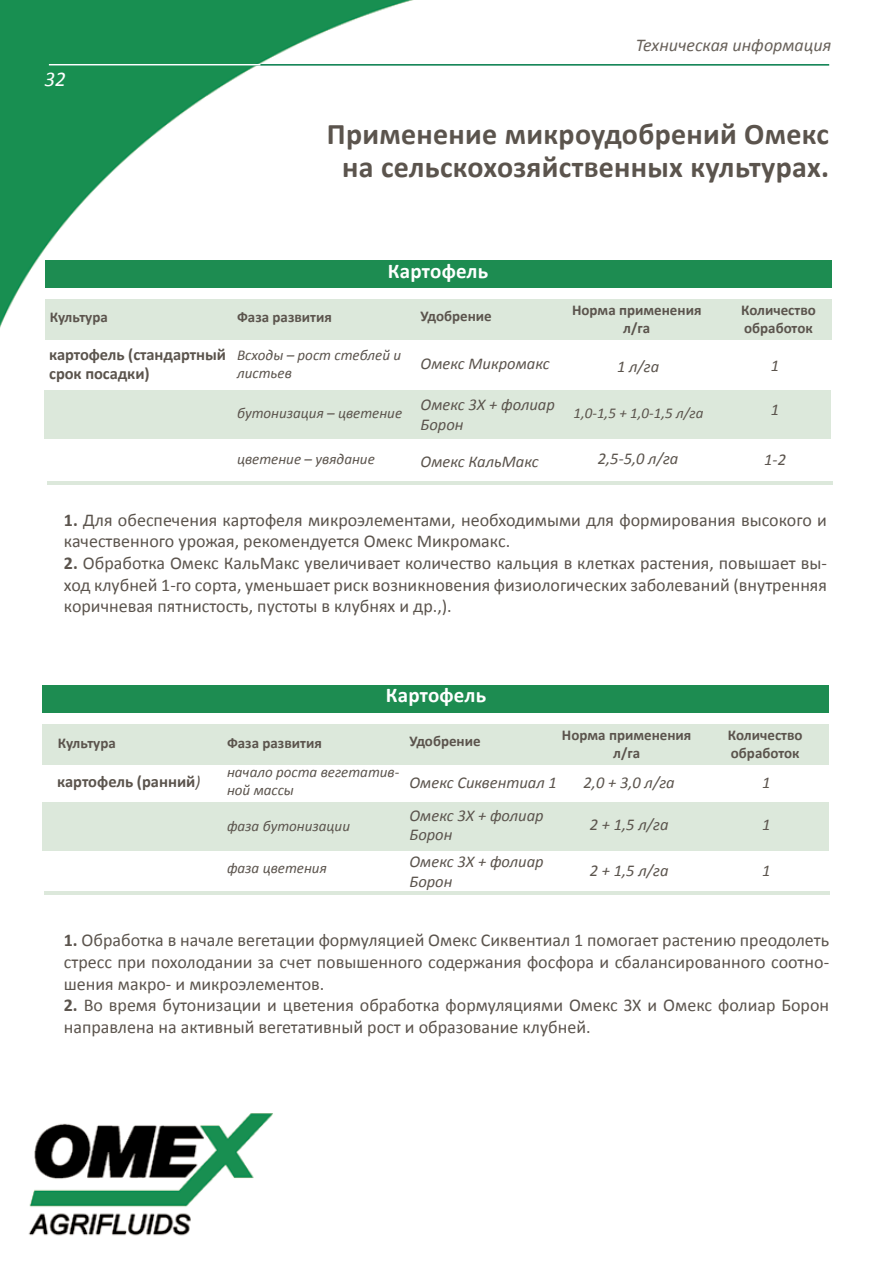
<style>
.page{position:relative;width:893px;height:1263px;background:#fff}
.page>*{position:absolute;margin:0;border:0;box-sizing:border-box;transform-origin:0 0}
.t1{font:700 30px/33px "Calibri";letter-spacing:.01em;color:#5b544d;text-align:center}
.t2{font:700 21px "Calibri";letter-spacing:.01em;color:#fff}
.t3{font:italic 21px "Calibri";color:#fff}
.t4{font:18px/21.6px "Calibri";color:#5b544d;text-align:justify}
.t5{font:italic 18px "Calibri";color:#68615a}
.t6{font:italic 16.5px/19.8px "Calibri";color:#5b544d}
.t7{font:700 16.5px/19.8px "Calibri";letter-spacing:-.005em;color:#5b544d}
.t8{font:italic 15px/18px "Calibri";color:#5b544d}
.t9{font:700 15px/18px "Calibri";color:#5b544d;text-align:center}
.s1{font-weight:700}
.s2{font-weight:400;font-style:italic}
</style>
<div class="page">
<img style="left:0;top:0;width:833px;height:1236px">
<div style="left:45px;top:299px;width:786px;height:40px;background:#dce8db"></div>
<div style="left:42px;top:725px;width:787px;height:40px;background:#dce8db"></div>
<hr style="left:47px;top:481px;width:785px;height:3px;background:#dce8db">
<hr style="left:45px;top:892px;width:785px;height:3px;background:#dce8db">
<div style="left:45px;top:390px;width:786px;height:48px;background:#dce8db"></div>
<div style="left:42px;top:803px;width:787px;height:48px;background:#dce8db"></div>
<div style="left:45px;top:260px;width:786px;height:28px;background:#1d8c51"></div>
<div style="left:43px;top:685px;width:786px;height:27px;background:#1d8c51"></div>
<hr style="left:49px;top:64px;width:780px;height:2px;background:#007b49">
<hr style="left:49px;top:64px;width:211px;height:1px;background:#fff">
<p class="t3" style="left:45px;top:65px;width:23px">32</p>
<p class="t5" style="left:636px;top:32px;width:197px">Техническая информация</p>
<h1 class="t1" style="left:327px;top:117px;width:504px">Применение микроудобрений Омекс на сельскохозяйственных культурах.</h1>
<p class="t2" style="left:388px;top:258px;width:102px">Картофель</p>
<p class="t9" style="left:50px;top:308px;width:59px">Культура</p>
<p class="t9" style="left:421px;top:307px;width:73px">Удобрение</p>
<p class="t9" style="left:572px;top:300px;width:131px">Норма применения л/га</p>
<p class="t9" style="left:741px;top:301px;width:76px;text-align:left">Количество обработок</p>
<p class="t9" style="left:237px;top:308px;width:96px">Фаза развития</p>
<p class="t7" style="left:49px;top:344px;width:178px">картофель (стандартный срок посадки)</p>
<p class="t8" style="left:237px;top:346px;width:166px">Всходы – рост стеблей и листьев</p>
<p class="t8" style="left:237px;top:404px;width:167px">бутонизация – цветение</p>
<p class="t8" style="left:237px;top:449px;width:139px">цветение – увядание</p>
<p class="t6" style="left:421px;top:353px;width:131px">Омекс Микромакс</p>
<p class="t6" style="left:421px;top:394px;width:136px">Омекс 3Х + фолиар<br>Борон</p>
<p class="t6" style="left:421px;top:451px;width:120px">Омекс КальМакс</p>
<p class="t6" style="left:617px;top:356px;width:44px">1 л/га</p>
<p class="t8" style="left:573px;top:404px;width:132px">1,0-1,5 + 1,0-1,5 л/га</p>
<p class="t6" style="left:598px;top:448px;width:82px">2,5-5,0 л/га</p>
<p class="t6" style="left:771px;top:355px;width:10px">1</p>
<p class="t6" style="left:771px;top:399px;width:10px">1</p>
<p class="t6" style="left:764px;top:449px;width:23px">1-2</p>
<p class="t4" style="left:64px;top:509px;width:765px"><span class="s1">1.</span> Для обеспечения картофеля микроэлементами, необходимыми для формирования высокого и качественного урожая, рекомендуется Омекс Микромакс.</p>
<p class="t4" style="left:64px;top:552px;width:765px"><span class="s1">2.</span> Обработка Омекс КальМакс увеличивает количество кальция в клетках растения, повышает вы&shy;ход клубней 1-го сорта, уменьшает риск возникновения физиологических заболеваний (внутренняя коричневая пятнистость, пустоты в клубнях и др.,).</p>
<p class="t2" style="left:386px;top:682px;width:102px">Картофель</p>
<p class="t9" style="left:58px;top:733px;width:59px">Культура</p>
<p class="t9" style="left:409px;top:732px;width:73px">Удобрение</p>
<p class="t9" style="left:562px;top:726px;width:131px">Норма применения л/га</p>
<p class="t9" style="left:728px;top:726px;width:76px;text-align:left">Количество обработок</p>
<p class="t9" style="left:227px;top:733px;width:96px">Фаза развития</p>
<p class="t7" style="left:57px;top:771px;width:145px">картофель (ранний<span class="s2">)</span></p>
<p class="t8" style="left:227px;top:763px;width:174px">начало роста вегетатив&shy;ной массы</p>
<p class="t8" style="left:227px;top:817px;width:125px">фаза бутонизации</p>
<p class="t8" style="left:227px;top:859px;width:101px">фаза цветения</p>
<p class="t6" style="left:409px;top:772px;width:149px">Омекс Сиквентиал 1</p>
<p class="t6" style="left:409px;top:805px;width:136px">Омекс 3Х + фолиар<br>Борон</p>
<p class="t6" style="left:409px;top:851px;width:136px">Омекс 3Х + фолиар<br>Борон</p>
<p class="t6" style="left:583px;top:772px;width:93px">2,0 + 3,0 л/га</p>
<p class="t6" style="left:590px;top:814px;width:80px">2 + 1,5 л/га</p>
<p class="t6" style="left:590px;top:859px;width:80px">2 + 1,5 л/га</p>
<p class="t6" style="left:762px;top:772px;width:10px">1</p>
<p class="t6" style="left:762px;top:814px;width:10px">1</p>
<p class="t6" style="left:762px;top:859px;width:10px">1</p>
<p class="t4" style="left:64px;top:930px;width:767px"><span class="s1">1.</span> Обработка в начале вегетации формуляцией Омекс Сиквентиал 1 помогает растению преодолеть стресс при похолодании за счет повышенного содержания фосфора и сбалансированного соотно&shy;шения макро- и микроэлементов.</p>
<p class="t4" style="left:64px;top:994px;width:767px"><span class="s1">2.</span> Во время бутонизации и цветения обработка формуляциями Омекс ЗХ и Омекс фолиар Борон направлена на активный вегетативный рост и образование клубней.</p>
</div>
